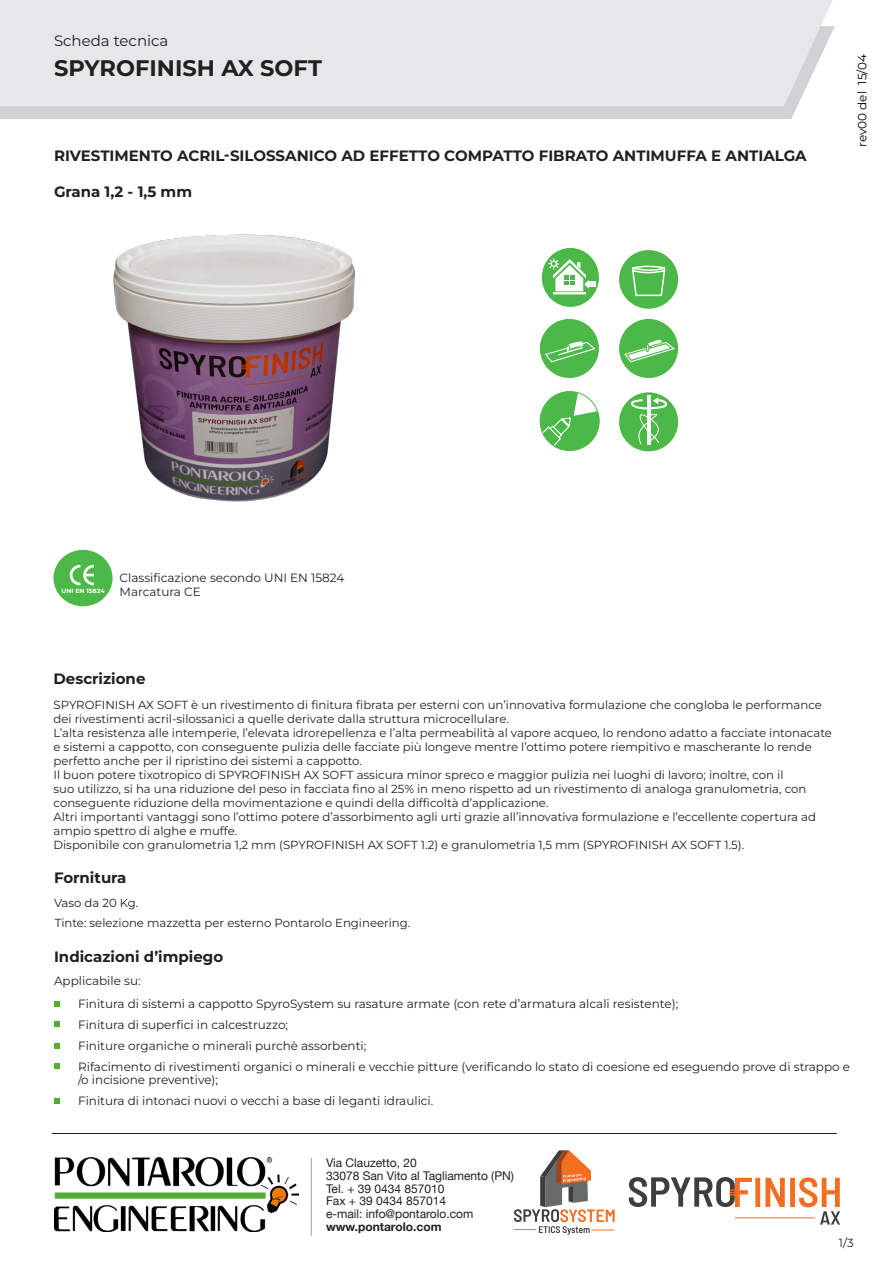
<style>
.page{position:relative;width:893px;height:1263px;background:#fff}
.page>*{position:absolute;margin:0;border:0;box-sizing:border-box;transform-origin:0 0}
.t1{font:700 22.5px "Montserrat";color:#231f20}
.t2{font:700 15px "Montserrat";color:#231f20}
.t3{font:15px "Montserrat";color:#231f20}
.t4{font:12px/13.5px "Montserrat";color:#231f20}
.t5{font:12px "Helvetica Neue";color:#231f20}
.t6{font:700 12px "Helvetica Neue";color:#231f20}
.t7{font:12px "Montserrat";color:#000}
.t8{font:11.7px/14.1px "Montserrat";color:#231f20}
.t9{font:700 6.15px "Montserrat";color:#fff}
.t10{font:700 6px "Montserrat";color:#fff;scale:1.05 1}
</style>
<div class="page">
<div style="left:0;top:26px;width:835px;height:93px;background:#d1d2d4"></div>
<div style="left:0;top:0;width:833px;height:106px;background:#e6e7e9"></div>
<img style="left:54px;top:1158px;width:245px;height:73px">
<hr style="left:311px;top:1158px;width:1px;height:78px;background:#9d9fa2">
<svg style="left:629px;top:1177px;width:211px;height:47px"></svg>
<hr style="left:52px;top:1133px;width:785px;height:1px;background:#231f20">
<svg style="left:513px;top:1150px;width:102px;height:85px"></svg>
<svg style="left:542px;top:248px;width:57px;height:59px"></svg>
<div style="left:619px;top:250px;width:59px;height:59px;background:#4cb848;border-radius:50%"></div>
<svg style="left:632px;top:265px;width:34px;height:32px"></svg>
<div style="left:540px;top:319px;width:59px;height:59px;background:#4cb848;border-radius:50%"></div>
<svg style="left:545px;top:341px;width:52px;height:22px"></svg>
<div style="left:619px;top:319px;width:59px;height:59px;background:#4cb848;border-radius:50%"></div>
<svg style="left:624px;top:339px;width:52px;height:24px"></svg>
<svg style="left:540px;top:391px;width:59px;height:58px"></svg>
<div style="left:540px;top:391px;width:59px;height:60px;border:1px solid #4cb848;border-radius:50%"></div>
<div style="left:619px;top:392px;width:59px;height:59px;background:#4cb848;border-radius:50%"></div>
<hr style="left:647px;top:396px;width:3px;height:49px;background:#fff">
<svg style="left:627px;top:397px;width:43px;height:48px"></svg>
<svg style="left:54px;top:1002px;width:5px;height:5px"></svg>
<svg style="left:54px;top:1022px;width:5px;height:5px"></svg>
<svg style="left:54px;top:1043px;width:5px;height:5px"></svg>
<svg style="left:54px;top:1063px;width:5px;height:5px"></svg>
<svg style="left:54px;top:1098px;width:5px;height:5px"></svg>
<div style="left:53px;top:550px;width:60px;height:56px;background:#4cb848;border-radius:50%"></div>
<svg style="left:69px;top:565px;width:25px;height:21px"></svg>
<img style="left:113px;top:234px;width:242px;height:268px">
<p class="t3" style="left:54px;top:30px;width:116px">Scheda tecnica</p>
<p class="t1" style="left:54px;top:52px;width:269px">SPYROFINISH AX SOFT</p>
<p class="t2" style="left:54px;top:144px;width:754px">RIVESTIMENTO ACRIL-SILOSSANICO AD EFFETTO COMPATTO FIBRATO ANTIMUFFA E ANTIALGA</p>
<p class="t2" style="left:54px;top:180px;width:140px">Grana 1,2 - 1,5 mm</p>
<p class="t7" style="left:854px;top:147px;width:95px;rotate:-90deg">rev00 del 15/04</p>
<p class="t10" style="left:61px;top:586px;width:43px">UNI EN 15824</p>
<p class="t9" style="left:68px;top:589px;width:30px">EN 15824</p>
<p class="t4" style="left:120px;top:570px;width:226px">Classificazione secondo UNI EN 15824</p>
<p class="t4" style="left:120px;top:585px;width:83px">Marcatura CE</p>
<p class="t2" style="left:54px;top:668px;width:93px">Descrizione</p>
<p class="t8" style="left:54px;top:697px;width:770px">SPYROFINISH AX SOFT è un rivestimento di finitura fibrata per esterni con un’innovativa formulazione che congloba le performance dei rivestimenti acril-silossanici a quelle derivate dalla struttura microcellulare.</p>
<p class="t8" style="left:54px;top:725px;width:780px">L’alta resistenza alle intemperie, l’elevata idrorepellenza e l’alta permeabilità al vapore acqueo, lo rendono adatto a facciate intonacate e sistemi a cappotto, con conseguente pulizia delle facciate più longeve mentre l’ottimo potere riempitivo e mascherante lo rende perfetto anche per il ripristino dei sistemi a cappotto.</p>
<p class="t8" style="left:54px;top:767px;width:754px">Il buon potere tixotropico di SPYROFINISH AX SOFT assicura minor spreco e maggior pulizia nei luoghi di lavoro; inoltre, con il suo utilizzo, si ha una riduzione del peso in facciata fino al 25% in meno rispetto ad un rivestimento di analoga granulometria, con conseguente riduzione della movimentazione e quindi della difficoltà d’applicazione.</p>
<p class="t8" style="left:54px;top:809px;width:764px">Altri importanti vantaggi sono l’ottimo potere d’assorbimento agli urti grazie all’innovativa formulazione e l’eccellente copertura ad ampio spettro di alghe e muffe.</p>
<p class="t8" style="left:54px;top:837px;width:692px">Disponibile con granulometria 1,2 mm (SPYROFINISH AX SOFT 1.2) e granulometria 1,5 mm (SPYROFINISH AX SOFT 1.5).</p>
<p class="t2" style="left:54px;top:867px;width:74px">Fornitura</p>
<p class="t8" style="left:54px;top:895px;width:86px">Vaso da 20 Kg.</p>
<p class="t8" style="left:55px;top:915px;width:357px">Tinte: selezione mazzetta per esterno Pontarolo Engineering.</p>
<p class="t2" style="left:54px;top:946px;width:171px">Indicazioni d’impiego</p>
<p class="t4" style="left:54px;top:973px;width:88px">Applicabile su:</p>
<p class="t4" style="left:78px;top:996px;width:602px">Finitura di sistemi a cappotto SpyroSystem su rasature armate (con rete d’armatura alcali resistente);</p>
<p class="t4" style="left:78px;top:1017px;width:211px">Finitura di superfici in calcestruzzo;</p>
<p class="t4" style="left:78px;top:1038px;width:290px">Finiture organiche o minerali purchè assorbenti;</p>
<p class="t4" style="left:78px;top:1059px;width:773px">Rifacimento di rivestimenti organici o minerali e vecchie pitture (verificando lo stato di coesione ed eseguendo prove di strappo e /o incisione preventive);</p>
<p class="t4" style="left:78px;top:1094px;width:357px">Finitura di intonaci nuovi o vecchi a base di leganti idraulici.</p>
<p class="t5" style="left:326px;top:1154px;width:92px">Via Clauzetto, 20</p>
<p class="t5" style="left:326px;top:1167px;width:189px">33078 San Vito al Tagliamento (PN)</p>
<p class="t5" style="left:326px;top:1180px;width:120px">Tel. + 39 0434 857010</p>
<p class="t5" style="left:326px;top:1192px;width:122px">Fax + 39 0434 857014</p>
<p class="t5" style="left:326px;top:1205px;width:149px">e-mail: info@pontarolo.com</p>
<p class="t6" style="left:326px;top:1217px;width:117px">www.pontarolo.com</p>
<p class="t8" style="left:839px;top:1235px;width:16px">1/3</p>
</div>
